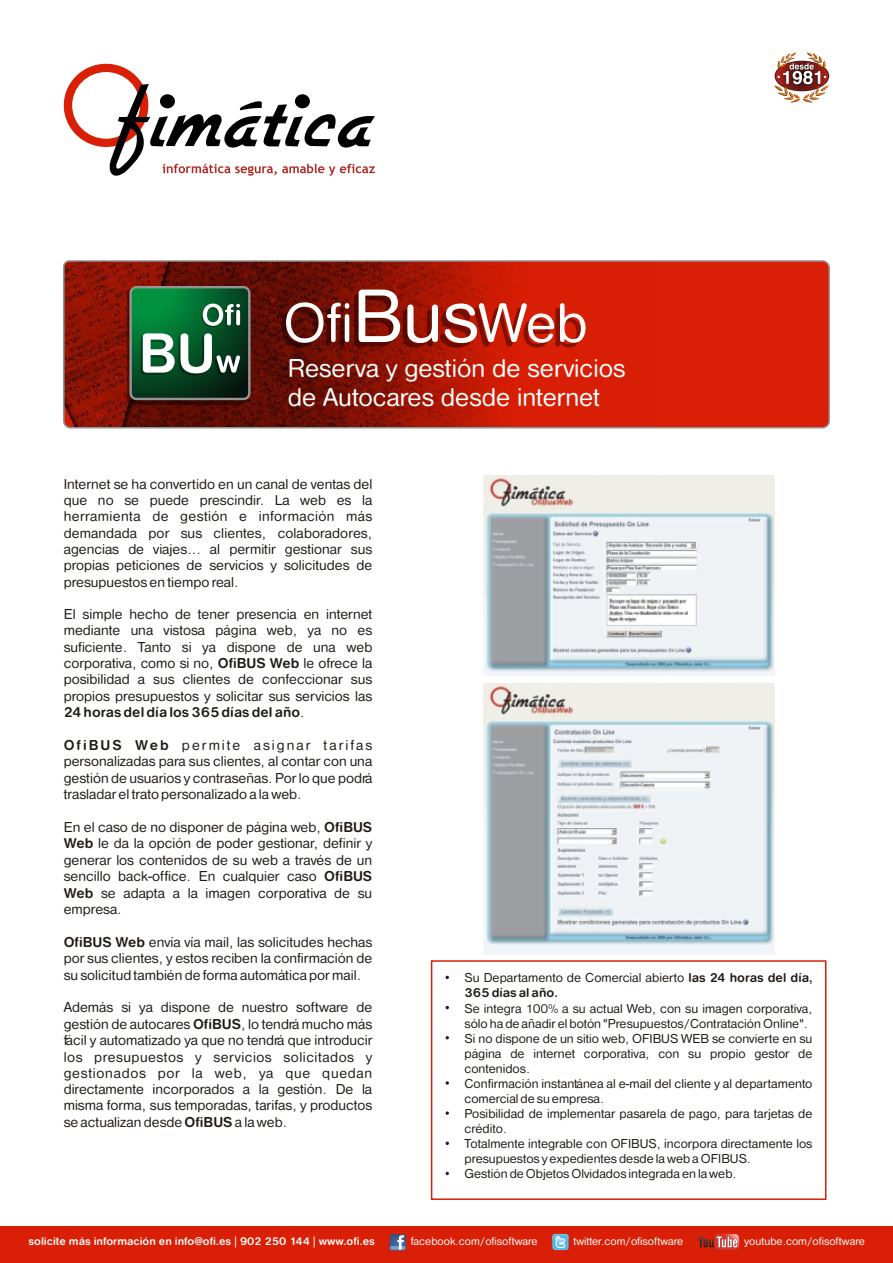
<style>
.page{position:relative;width:893px;height:1263px;background:#fff}
.page>*{position:absolute;margin:0;border:0;box-sizing:border-box;transform-origin:0 0}
.t1{font:58.35px "Nimbus San D Regu Ro 1";color:#fff}
.t2{font:27px/29.2px "Nimbus San D Regu Ro 1";color:#fff}
.t3{font:15px/16.4px "Nimbus San D Regu Ro 1";color:#1f1a17;text-align:justify}
.t4{font:15px "Nimbus San D Bold Ro 1";color:#1f1a17}
.t5{font:13.5px/15px "Nimbus San D Regu Ro 1";color:#1f1a17}
.t6{font:13.5px "Nimbus San D Bold Ro 1";color:#1f1a17}
.t7{font:11.7px "Nimbus San D Regu Ro 1";color:#fff}
.t8{font:11.7px "Nimbus San D Bold Ro 1";color:#fff}
.s1{font-size:78.6px}
.s2{font-family:"Nimbus San D Bold Ro 1"}
.s3{font-family:"Nimbus San D Regu Ro 1"}
.s4{font-family:"Arial"}
</style>
<div class="page">
<svg style="left:63px;top:260px;width:767px;height:169px;background:#b01d09"></svg>
<img style="left:127px;top:287px;width:118px;height:118px;border-radius:6px">
<img style="left:281px;top:294px;width:191px;height:54px">
<svg style="left:129px;top:286px;width:122px;height:114px;background:#35724f"></svg>
<svg style="left:446px;top:976px;width:3px;height:199px"></svg>
<img style="left:483px;top:475px;width:291px;height:200px">
<img style="left:483px;top:683px;width:291px;height:271px">
<div style="left:431px;top:960px;width:395px;height:240px;border:1px solid #d91f05"></div>
<svg style="left:64px;top:64px;width:311px;height:112px"></svg>
<svg style="left:774px;top:52px;width:55px;height:50px"></svg>
<div style="left:0;top:1227px;width:893px;height:36px;background:#d91f05"></div>
<svg style="left:552px;top:1234px;width:16px;height:16px"></svg>
<svg style="left:698px;top:1234px;width:41px;height:17px"></svg>
<svg style="left:390px;top:1234px;width:16px;height:16px"></svg>
<svg style="left:390px;top:1235px;width:16px;height:15px"></svg>
<h1 class="t1" style="left:283px;top:296px;width:306px">Ofi<span class="s1">Bus</span>Web</h1>
<h2 class="t2" style="left:288px;top:354px;width:339px">Reserva y gestión de servicios de Autocares desde internet</h2>
<p class="t3" style="left:64px;top:476px;width:310px">Internet se ha convertido en un canal de ventas del que no se puede prescindir. La web es la herramienta de gestión e información más demandada por sus clientes, colaboradores, agencias de viajes... al permitir gestionar sus propias peticiones de servicios y solicitudes de presupuestos en tiempo real.</p>
<p class="t3" style="left:64px;top:606px;width:310px">El simple hecho de tener presencia en internet mediante una vistosa página web, ya no es suficiente. Tanto si ya dispone de una web corporativa, como si no, <span class="s2">OfiBUS Web</span> le ofrece la posibilidad a sus clientes de confeccionar sus propios presupuestos y solicitar sus servicios las</p>
<p class="t4" style="left:64px;top:705px;width:242px">24 horas del día los 365 días del año<span class="s3">.</span></p>
<p class="t3" style="left:64px;top:737px;width:310px"><span class="s2">OfiBUS Web</span> permite asignar tarifas personalizadas para sus clientes, al contar con una gestión de usuarios y contraseñas. Por lo que podrá trasladar el trato personalizado a la web.</p>
<p class="t3" style="left:64px;top:819px;width:310px">En el caso de no disponer de página web, <span class="s2">OfiBUS Web</span> le da la opción de poder gestionar, definir y generar los contenidos de su web a través de un sencillo back-office. En cualquier caso <span class="s2">OfiBUS Web</span> se adapta a la imagen corporativa de su empresa.</p>
<p class="t3" style="left:64px;top:934px;width:310px"><span class="s2">OfiBUS Web</span> envía vía mail, las solicitudes hechas por sus clientes, y estos reciben la confirmación de su solicitud también de forma automática por mail.</p>
<p class="t3" style="left:64px;top:1000px;width:310px">Además si ya dispone de nuestro software de gestión de autocares <span class="s2">OfiBUS</span>, lo tendrá mucho más fácil y automatizado ya que no tendrá que introducir los presupuestos y servicios solicitados y gestionados por la web, ya que quedan directamente incorporados a la gestión. De la misma forma, sus temporadas, tarifas, y productos se actualizan desde <span class="s2">OfiBUS</span>a la web.</p>
<p class="t5" style="left:465px;top:970px;width:349px">Su Departamento de Comercial abierto <span class="s2">las 24 horas del día,</span></p>
<p class="t6" style="left:465px;top:986px;width:95px">365 días al año.</p>
<p class="t5" style="left:465px;top:1001px;width:350px">Se integra 100% a su actual Web, con su imagen corporativa, sólo ha de añadir el botón "Presupuestos/Contratación Online".<br>Si no dispone de un sitio web, OFIBUS WEB se convierte en su página de internet corporativa, con su propio gestor de contenidos.<br>Confirmación instantánea al e-mail del cliente y al departamento comercial de su empresa.<br>Posibilidad de implementar pasarela de pago, para tarjetas de crédito.<br>Totalmente integrable con OFIBUS, incorpora directamente los presupuestos y expedientes desde la web a OFIBUS.<br>Gestión de Objetos Olvidados integrada en la web.</p>
<p class="t8" style="left:29px;top:1235px;width:348px">solicite más información en info@ofi.es <span class="s4">|</span> 902 250 144 <span class="s4">|</span> www.ofi.es</p>
<p class="t7" style="left:411px;top:1236px;width:128px">facebook.com/ofisoftware</p>
<p class="t7" style="left:573px;top:1236px;width:111px">twitter.com/ofisoftware</p>
<p class="t7" style="left:744px;top:1235px;width:122px">youtube.com/ofisoftware</p>
</div>
